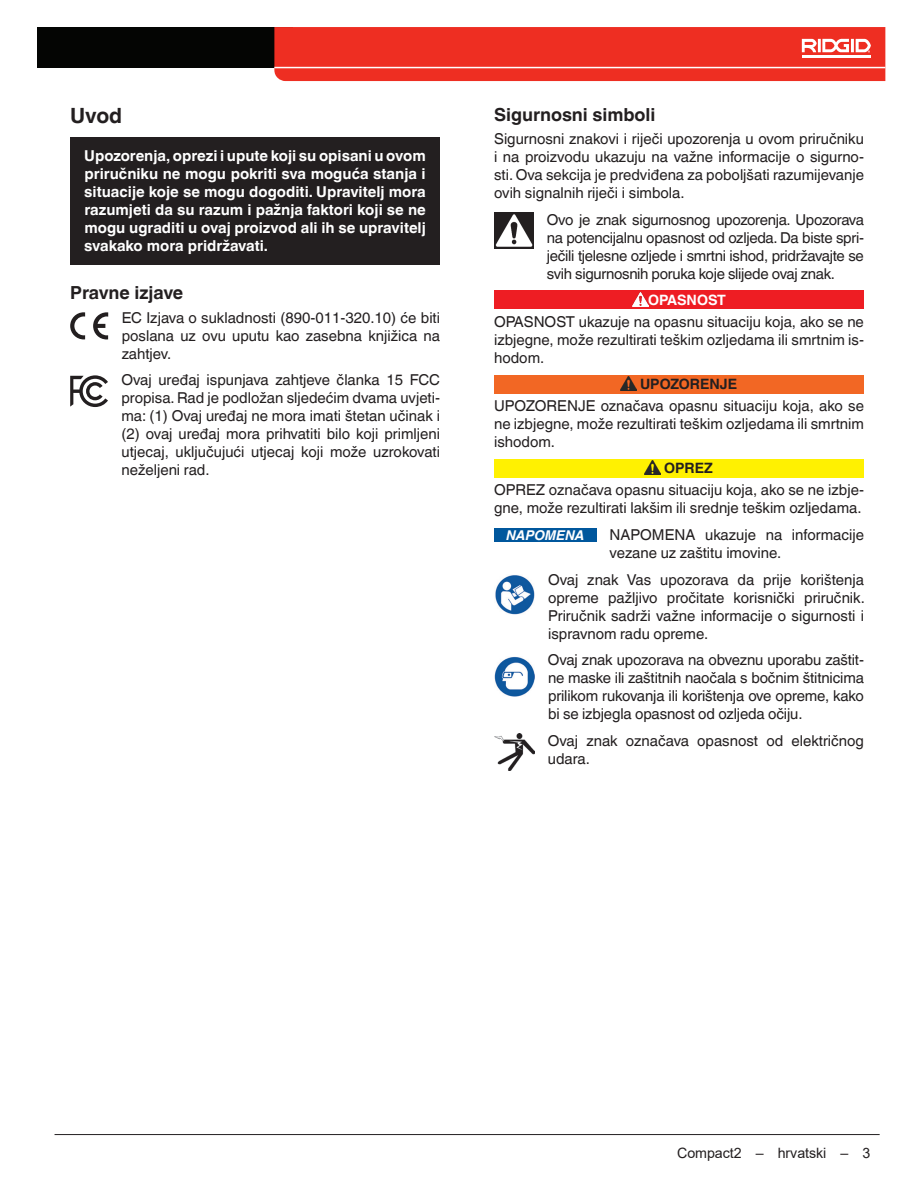
<style>
.page{position:relative;width:918px;height:1188px;background:#fff}
.page>*{position:absolute;margin:0;border:0;box-sizing:border-box;transform-origin:0 0}
.Head_1___h1{font:700 21px "Helvetica World";color:#231f20}
.Head_2____h2{font:700 18px "Helvetica World";letter-spacing:-.005em;color:#231f20}
.Basic_Normal___bn{font:15px/18px "Helvetica World";color:#231f20;text-align:justify}
.Basic_Bold____bb{font:700 15px/18px "Helvetica World";color:#fff;text-align:justify}
.t1{font:14.25px "Arial";letter-spacing:-.005em;color:#231f20}
.Safety_Bar_Symbol{font:700 14.25px "Helvetica World";color:#231f20}
.Safety_Bar_Symbol-2{font:700 14.25px "Helvetica World";color:#fff}
.Notice_White{font:italic 700 13.5px "Helvetica World";color:#fff}
</style>
<div class="page">
<div style="left:38px;top:27px;width:255px;height:41px;background:#040503"></div>
<svg style="left:274px;top:27px;width:611px;height:54px;background:#ee372c"></svg>
<hr style="left:802px;top:55px;width:69px;height:3px;background:#fff">
<hr style="left:55px;top:1134px;width:825px;height:1px;background:#231f20">
<div style="left:70px;top:137px;width:370px;height:128px;background:#231f20"></div>
<svg style="left:93px;top:312px;width:15px;height:27px"></svg>
<svg style="left:70px;top:312px;width:15px;height:27px"></svg>
<svg style="left:70px;top:375px;width:38px;height:32px"></svg>
<img style="left:494px;top:213px;width:39px;height:36px">
<div style="left:494px;top:291px;width:370px;height:18px;background:#ee1d23"></div>
<img style="left:633px;top:292px;width:15px;height:14px">
<div style="left:494px;top:375px;width:370px;height:18px;background:#f26724"></div>
<img style="left:621px;top:376px;width:15px;height:14px">
<div style="left:494px;top:459px;width:370px;height:18px;background:#fff101"></div>
<img style="left:645px;top:460px;width:15px;height:15px">
<div style="left:494px;top:528px;width:102px;height:14px;background:#00579d"></div>
<img style="left:495px;top:575px;width:40px;height:40px">
<img style="left:494px;top:657px;width:41px;height:40px">
<img style="left:494px;top:734px;width:40px;height:36px">
<p class="Head_1___h1" style="left:70px;top:104px;width:54px">Uvod</p>
<p class="Basic_Bold____bb" style="left:84px;top:147px;width:343px">Upozorenja, oprezi i upute koji su opisani u ovom priručniku ne mogu pokriti sva moguća stanja i situacije koje se mogu dogoditi. Upravitelj mora razumjeti da su razum i pažnja faktori koji se ne mogu ugraditi u ovaj proizvod ali ih se upravitelj svakako mora pridržavati.</p>
<p class="Head_2____h2" style="left:70px;top:283px;width:115px">Pravne izjave</p>
<p class="Basic_Normal___bn" style="left:122px;top:309px;width:320px">EC Izjava o sukladnosti (890-011-320.10) će biti poslana uz ovu uputu kao zasebna knjižica na zahtjev.</p>
<p class="Basic_Normal___bn" style="left:122px;top:371px;width:320px">Ovaj uređaj ispunjava zahtjeve članka 15 FCC propisa. Rad je podložan sljedećim dvama uvjeti&shy;ma: (1) Ovaj uređaj ne mora imati štetan učinak i (2) ovaj uređaj mora prihvatiti bilo koji primljeni utjecaj, uključujući utjecaj koji može uzrokovati neželjeni rad.</p>
<p class="Head_2____h2" style="left:494px;top:104px;width:163px">Sigurnosni simboli</p>
<p class="Basic_Normal___bn" style="left:494px;top:130px;width:371px">Sigurnosni znakovi i riječi upozorenja u ovom priručniku i na proizvodu ukazuju na važne informacije o sigurno&shy;sti. Ova sekcija je predviđena za poboljšati razumijevanje ovih signalnih riječi i simbola.</p>
<p class="Basic_Normal___bn" style="left:547px;top:211px;width:319px">Ovo je znak sigurnosnog upozorenja. Upozorava na potencijalnu opasnost od ozljeda. Da biste spri&shy;ječili tjelesne ozljede i smrtni ishod, pridržavajte se svih sigurnosnih poruka koje slijede ovaj znak.</p>
<p class="Safety_Bar_Symbol-2" style="left:648px;top:291px;width:79px">OPASNOST</p>
<p class="Basic_Normal___bn" style="left:494px;top:313px;width:371px">OPASNOST ukazuje na opasnu situaciju koja, ako se ne izbjegne, može rezultirati teškim ozljedama ili smrtnim is&shy;hodom.</p>
<p class="Safety_Bar_Symbol" style="left:640px;top:376px;width:99px">UPOZORENJE</p>
<p class="Basic_Normal___bn" style="left:494px;top:397px;width:371px">UPOZORENJE označava opasnu situaciju koja, ako se ne izbjegne, može rezultirati teškim ozljedama ili smrtnim ishodom.</p>
<p class="Safety_Bar_Symbol" style="left:664px;top:460px;width:50px">OPREZ</p>
<p class="Basic_Normal___bn" style="left:494px;top:481px;width:371px">OPREZ označava opasnu situaciju koja, ako se ne izbje&shy;gne, može rezultirati lakšim ili srednje teškim ozljedama.</p>
<p class="Notice_White" style="left:506px;top:528px;width:80px">NAPOMENA</p>
<p class="Basic_Normal___bn" style="left:610px;top:526px;width:256px">NAPOMENA ukazuje na informacije vezane uz zaštitu imovine.</p>
<p class="Basic_Normal___bn" style="left:548px;top:571px;width:318px">Ovaj znak Vas upozorava da prije korištenja opreme pažljivo pročitate korisnički priručnik.<br>Priručnik sadrži važne informacije o sigurnosti i ispravnom radu opreme.</p>
<p class="Basic_Normal___bn" style="left:548px;top:651px;width:318px">Ovaj znak upozorava na obveznu uporabu zaštit&shy;ne maske ili zaštitnih naočala s bočnim štitnicima prilikom rukovanja ili korištenja ove opreme, kako bi se izbjegla opasnost od ozljeda očiju.</p>
<p class="Basic_Normal___bn" style="left:548px;top:732px;width:318px">Ovaj znak označava opasnost od električnog udara.</p>
<p class="t1" style="left:677px;top:1143px;width:195px">Compact2 – hrvatski – 3</p>
</div>
